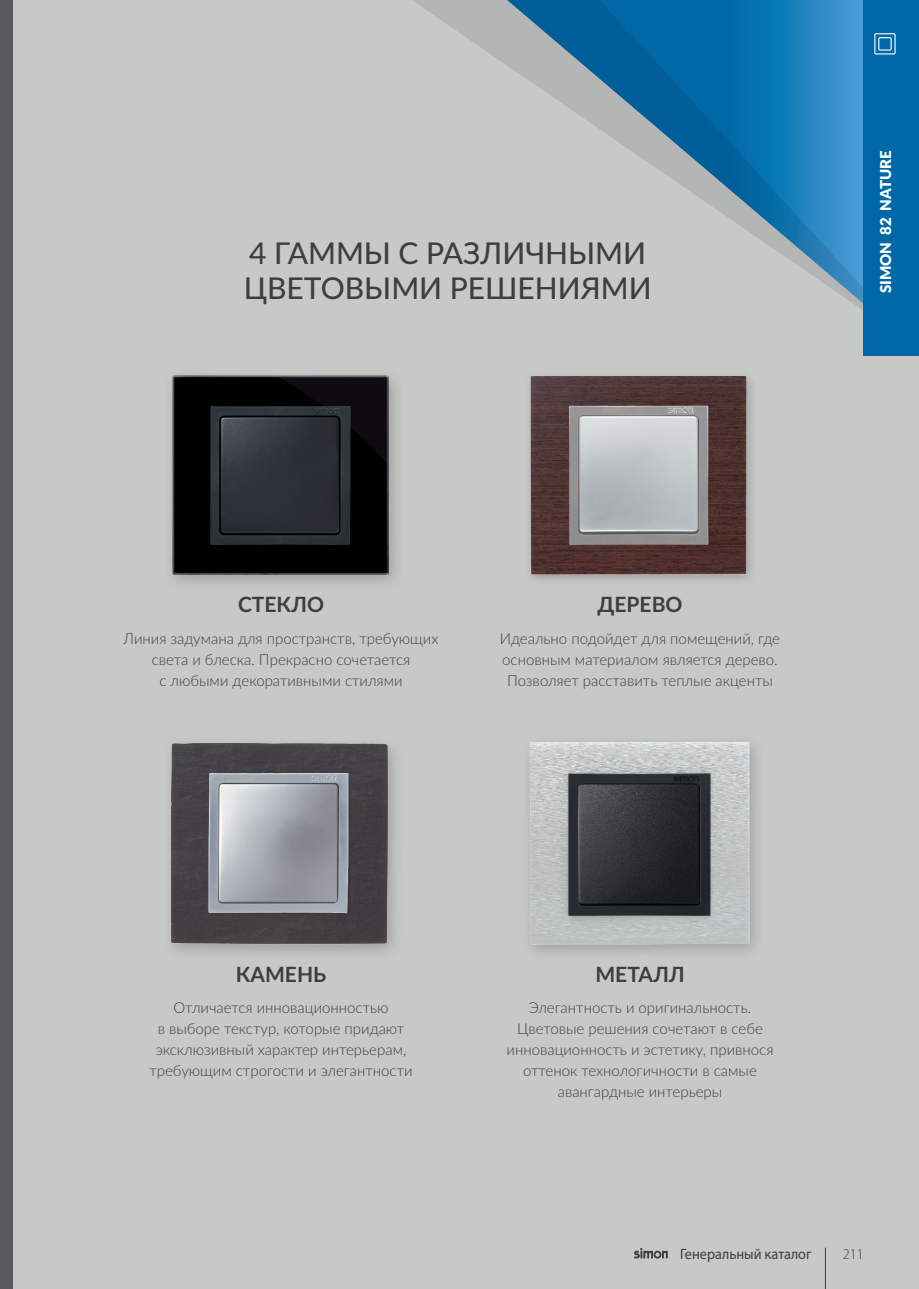
<style>
.page{position:relative;width:919px;height:1289px;background:#fff}
.page>*{position:absolute;margin:0;border:0;box-sizing:border-box;transform-origin:0 0}
.t1{font:500 30px/34.5px "Lato";color:#3e3e3f}
.t2{font:700 21px "Lato";color:#3e3e3f}
.t3{font:300 15px/21px "Lato";color:#3e3e3f;text-align:center}
.t4{font:15px "Myriad Pro";color:#3e3e3f;scale:.95 1}
.t5{font:900 15px "Lato";color:#fff}
.t6{font:300 15px "Myriad Pro";color:#3e3e3f;scale:.95 1}
</style>
<div class="page">
<div style="left:0;top:0;width:918px;height:1288px;background:#c7c9c7"></div>
<div style="left:0;top:0;width:13px;height:1288px;background:#565a5b"></div>
<svg style="left:412px;top:0;width:451px;height:310px"></svg>
<img style="left:171px;top:375px;width:225px;height:208px">
<img style="left:530px;top:376px;width:222px;height:205px">
<img style="left:170px;top:743px;width:225px;height:210px">
<img style="left:529px;top:742px;width:227px;height:211px">
<div style="left:863px;top:0;width:55px;height:355px;background:#0068a7"></div>
<svg style="left:874px;top:33px;width:21px;height:21px"></svg>
<svg style="left:634px;top:1248px;width:33px;height:10px"></svg>
<hr style="left:825px;top:1247px;width:1px;height:41px;background:#3e3e3f">
<h1 class="t1" style="left:244px;top:235px;width:409px">4 ГАММЫ С РАЗЛИЧНЫМИ<br>ЦВЕТОВЫМИ РЕШЕНИЯМИ</h1>
<p class="t5" style="left:874px;top:293px;width:144px;rotate:-90deg">SIMON 82 NATURE</p>
<h2 class="t2" style="left:238px;top:589px;width:87px">СТЕКЛО</h2>
<p class="t3" style="left:124px;top:627px;width:316px">Линия задумана для пространств, требующих света и блеска. Прекрасно сочетается<br>с любыми декоративными стилями</p>
<h2 class="t2" style="left:597px;top:589px;width:86px">ДЕРЕВО</h2>
<p class="t3" style="left:500px;top:627px;width:281px">Идеально подойдет для помещений, где основным материалом является дерево.<br>Позволяет расставить теплые акценты</p>
<h2 class="t2" style="left:236px;top:958px;width:92px">КАМЕНЬ</h2>
<p class="t3" style="left:149px;top:996px;width:265px">Отличается инновационностью<br>в выборе текстур, которые придают эксклюзивный характер интерьерам, требующим строгости и элегантности</p>
<h2 class="t2" style="left:595px;top:958px;width:91px">МЕТАЛЛ</h2>
<p class="t3" style="left:506px;top:996px;width:268px">Элегантность и оригинальность.<br>Цветовые решения сочетают в себе инновационность и эстетику, привнося оттенок технологичности в самые авангардные интерьеры</p>
<p class="t4" style="left:680px;top:1244px;width:140px">Генеральный каталог</p>
<p class="t6" style="left:842px;top:1245px;width:23px">211</p>
</div>
